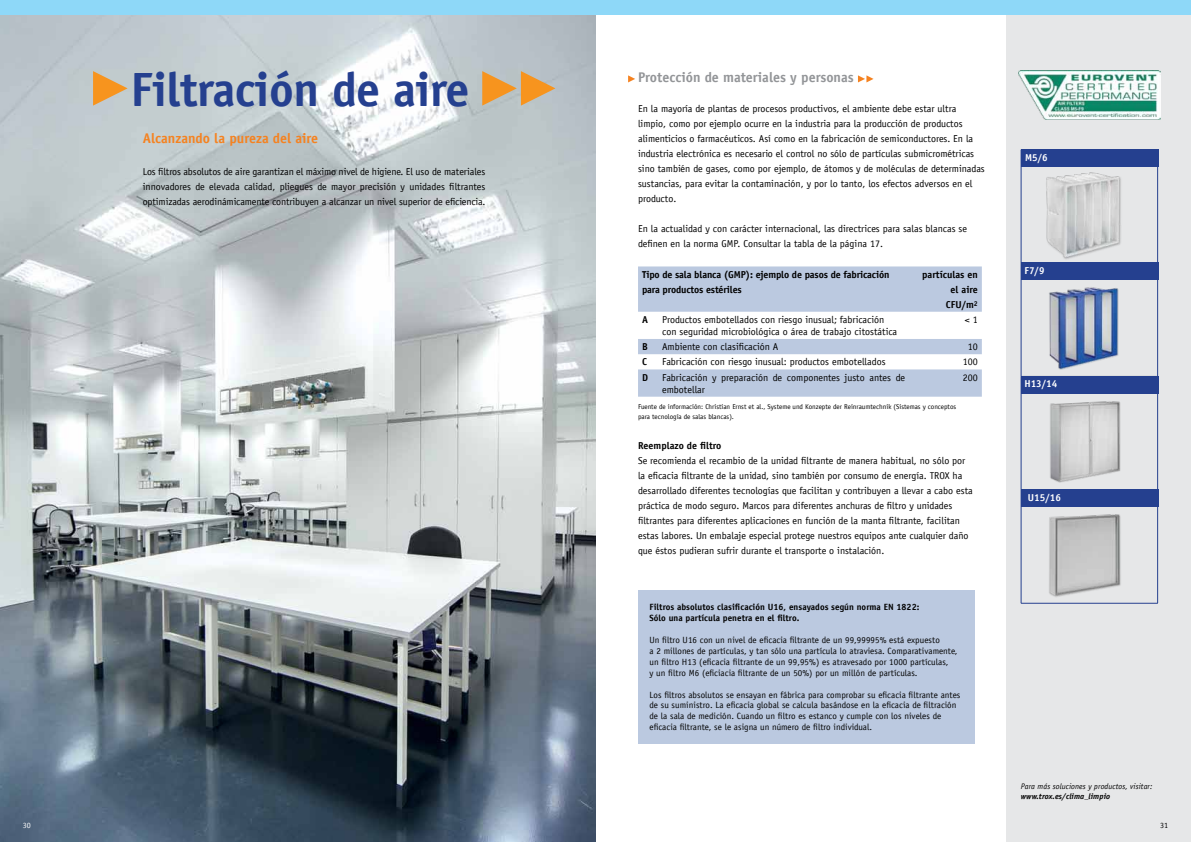
<style>
.page{position:relative;width:1191px;height:842px;background:#fff}
.page>*{position:absolute;margin:0;border:0;box-sizing:border-box;transform-origin:0 0}
.t1{font:700 48px "TROX Officina Sans";letter-spacing:-.015em;color:#25408f}
.t2{font:700 14px "TROX Officina Sans";color:#939598}
.t3{font:700 14px "TROX Officina Sans";color:#f58220}
.t4{font:10px/15px "TROX Officina Sans";color:#000}
.t5{font:700 10px/15px "TROX Officina Sans";letter-spacing:-.015em;color:#000}
.t6{font:700 10px "TROX Officina Sans";color:#fff}
.t7{font:9px/11px "TROX Officina Sans";letter-spacing:.005em;color:#000}
.t8{font:700 9px/11px "TROX Officina Sans";letter-spacing:.005em;color:#000}
.t9{font:italic 8px "TROX Officina Sans";letter-spacing:.01em;color:#000}
.t10{font:italic 700 8px "TROX Officina Sans";letter-spacing:.01em;color:#000}
.t11{font:8px "TROX Officina Sans";color:#fff}
.t12{font:8px "TROX Officina Sans";color:#000}
.t13{font:7px/10px "TROX Officina Sans";color:#000}
</style>
<div class="page">
<img style="left:0;top:14px;width:595px;height:828px">
<div style="left:1006px;top:0;width:185px;height:842px;background:#e6e7e8"></div>
<svg style="left:858px;top:75px;width:15px;height:7px"></svg>
<svg style="left:638px;top:266px;width:343px;height:131px;fill:#bbc9e0"></svg>
<svg style="left:628px;top:75px;width:7px;height:7px"></svg>
<svg style="left:482px;top:71px;width:73px;height:35px;background:#d5ac77"></svg>
<svg style="left:93px;top:71px;width:35px;height:35px"></svg>
<div style="left:0;top:0;width:1191px;height:14px;background:#8ed8f8"></div>
<div style="left:1020px;top:149px;width:138px;height:17px;background:#25408f"></div>
<img style="left:1049px;top:287px;width:70px;height:83px">
<img style="left:1046px;top:172px;width:75px;height:87px">
<img style="left:1049px;top:514px;width:72px;height:83px">
<hr style="left:1021px;top:489px;width:136px;height:1px;background:#000">
<hr style="left:1020px;top:150px;width:1px;height:113px;background:#25408f">
<hr style="left:1157px;top:150px;width:1px;height:113px;background:#25408f">
<hr style="left:1020px;top:263px;width:1px;height:113px;background:#25408f">
<hr style="left:1157px;top:263px;width:1px;height:113px;background:#25408f">
<hr style="left:1020px;top:376px;width:1px;height:114px;background:#25408f">
<hr style="left:1157px;top:376px;width:1px;height:114px;background:#25408f">
<hr style="left:1020px;top:490px;width:1px;height:113px;background:#25408f">
<hr style="left:1157px;top:490px;width:1px;height:113px;background:#25408f">
<hr style="left:1020px;top:603px;width:137px;height:1px;background:#25408f">
<div style="left:1020px;top:263px;width:138px;height:17px;background:#25408f"></div>
<div style="left:1020px;top:376px;width:138px;height:17px;background:#25408f"></div>
<div style="left:1020px;top:490px;width:138px;height:17px;background:#25408f"></div>
<img style="left:1050px;top:401px;width:71px;height:82px">
<div style="left:638px;top:590px;width:336px;height:154px;background:#bbc9e0"></div>
<img style="left:1018px;top:71px;width:142px;height:48px">
<h1 class="t1" style="left:130px;top:59px;width:340px">Filtración de aire</h1>
<h2 class="t3" style="left:143px;top:130px;width:177px">Alcanzando la pureza del aire</h2>
<p class="t4" style="left:143px;top:164px;width:344px;text-align:justify">Los filtros absolutos de aire garantizan el máximo nivel de higiene. El uso de materiales innovadores de elevada calidad, pliegues de mayor precisión y unidades filtrantes optimizadas aerodinámicamente contribuyen a alcanzar un nivel superior de eficiencia.</p>
<h2 class="t2" style="left:638px;top:69px;width:217px">Protección de materiales y personas</h2>
<p class="t4" style="left:638px;top:102px;width:348px">En la mayoría de plantas de procesos productivos, el ambiente debe estar ultra limpio, como por ejemplo ocurre en la industria para la producción de productos alimenticios o farmacéuticos. Así como en la fabricación de semiconductores. En la industria electrónica es necesario el control no sólo de partículas submicrométricas sino también de gases, como por ejemplo, de átomos y de moléculas de determinadas sustancias, para evitar la contaminación, y por lo tanto, los efectos adversos en el producto.</p>
<p class="t4" style="left:638px;top:222px;width:330px">En la actualidad y con carácter internacional, las directrices para salas blancas se definen en la norma GMP. Consultar la tabla de la página 17.</p>
<p class="t5" style="left:642px;top:267px;width:249px">Tipo de sala blanca (GMP): ejemplo de pasos de fabricación para productos estériles</p>
<p class="t5" style="left:922px;top:267px;width:57px;text-align:right">partículas en el aire<br>CFU/m<sup>2</sup></p>
<p class="t5" style="left:642px;top:312px;width:7px">A</p>
<p class="t4" style="left:662px;top:314px;width:237px;line-height:12px">Productos embotellados con riesgo inusual; fabricación con seguridad microbiológica o área de trabajo citostática</p>
<p class="t4" style="left:965px;top:312px;width:14px">&lt; 1</p>
<p class="t5" style="left:642px;top:339px;width:6px">B</p>
<p class="t4" style="left:662px;top:339px;width:118px">Ambiente con clasificación A</p>
<p class="t4" style="left:967px;top:339px;width:11px">10</p>
<p class="t5" style="left:642px;top:354px;width:6px">C</p>
<p class="t4" style="left:662px;top:355px;width:225px">Fabricación con riesgo inusual: productos embotellados</p>
<p class="t4" style="left:962px;top:355px;width:16px">100</p>
<p class="t5" style="left:642px;top:370px;width:6px">D</p>
<p class="t4" style="left:662px;top:371px;width:244px;line-height:12px">Fabricación y preparación de componentes justo antes de embotellar</p>
<p class="t4" style="left:962px;top:370px;width:16px">200</p>
<p class="t13" style="left:638px;top:402px;width:320px">Fuente de información: Christian Ernst et al., Systeme und Konzepte der Reinraumtechnik (Sistemas y conceptos para tecnología de salas blancas).</p>
<p class="t5" style="left:638px;top:438px;width:85px">Reemplazo de filtro</p>
<p class="t4" style="left:638px;top:453px;width:336px">Se recomienda el recambio de la unidad filtrante de manera habitual, no sólo por la eficacia filtrante de la unidad, sino también por consumo de energía. TROX ha desarrollado diferentes tecnologías que facilitan y contribuyen a llevar a cabo esta práctica de modo seguro. Marcos para diferentes anchuras de filtro y unidades filtrantes para diferentes aplicaciones en función de la manta filtrante, facilitan estas labores. Un embalaje especial protege nuestros equipos ante cualquier daño que éstos pudieran sufrir durante el transporte o instalación.</p>
<p class="t8" style="left:649px;top:601px;width:271px">Filtros absolutos clasificación U16, ensayados según norma EN 1822:<br>Sólo una partícula penetra en el filtro.</p>
<p class="t7" style="left:649px;top:634px;width:309px">Un filtro U16 con un nivel de eficacia filtrante de un 99,99995% está expuesto<br>a 2 millones de partículas, y tan sólo una partícula lo atraviesa. Comparativamente, un filtro H13 (eficacia filtrante de un 99,95%) es atravesado por 1000 partículas,<br>y un filtro M6 (eficiacia filtrante de un 50%) por un millón de partículas.</p>
<p class="t7" style="left:649px;top:689px;width:312px">Los filtros absolutos se ensayan en fábrica para comprobar su eficacia filtrante antes de su suministro. La eficacia global se calcula basándose en la eficacia de filtración de la sala de medición. Cuando un filtro es estanco y cumple con los niveles de eficacia filtrante, se le asigna un número de filtro individual.</p>
<p class="t6" style="left:1025px;top:151px;width:24px">M5/6</p>
<p class="t6" style="left:1024px;top:264px;width:22px">F7/9</p>
<p class="t6" style="left:1024px;top:378px;width:34px">H13/14</p>
<p class="t6" style="left:1028px;top:491px;width:34px">U15/16</p>
<p class="t9" style="left:1020px;top:782px;width:133px">Para más soluciones y productos, visitar:</p>
<p class="t10" style="left:1020px;top:792px;width:91px">www.trox.es/clima_limpio</p>
<p class="t11" style="left:23px;top:820px;width:9px">30</p>
<p class="t12" style="left:1160px;top:820px;width:9px">31</p>
</div>
